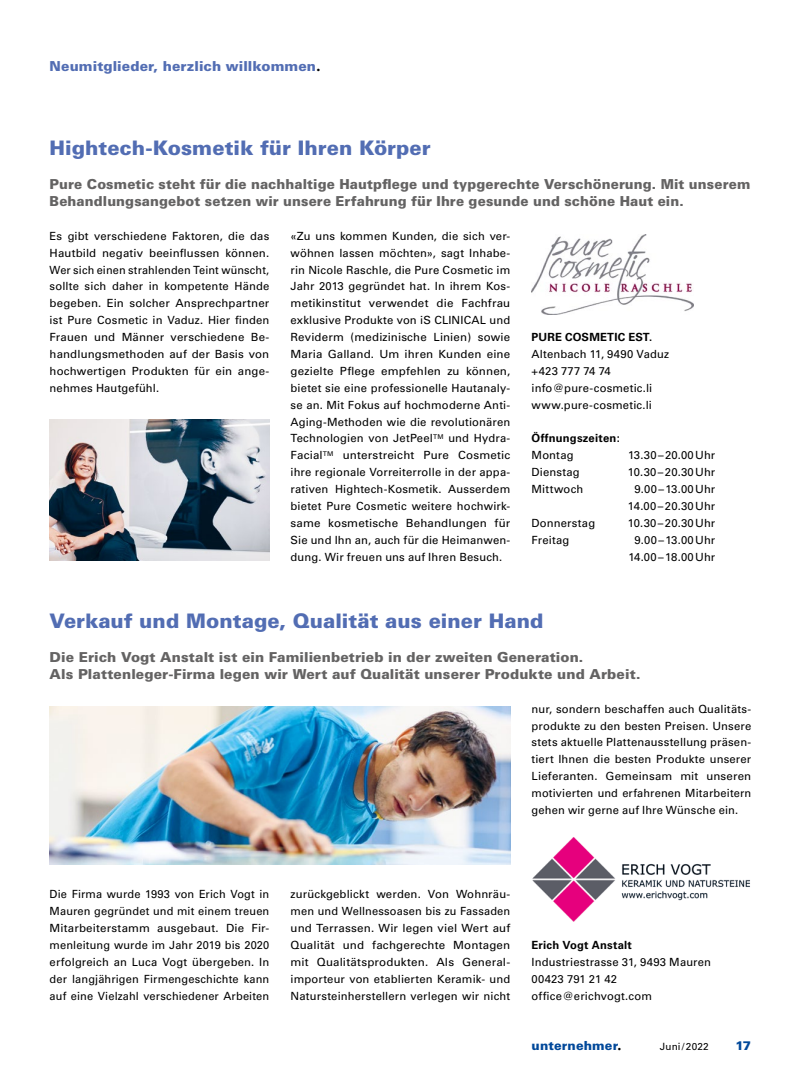
<style>
.page{position:relative;width:808px;height:1078px;background:#fff}
.page>*{position:absolute;margin:0;border:0;box-sizing:border-box;transform-origin:0 0}
.t1{font:900 20px "Univers";color:#526db3}
.t2{font:900 13.75px/16.9px "Univers";letter-spacing:.005em;color:#646363}
.t3{font:900 13.75px "Univers";letter-spacing:.005em;color:#526db3}
.t4{font:900 12.5px "Univers";letter-spacing:.01em;color:#00489a}
.t5{font:11.25px/16.9px "Univers";letter-spacing:.015em;color:#000;text-align:justify}
.t6{font:700 11.25px "Univers";letter-spacing:.015em;color:#000}
.t7{font:10px "Univers";letter-spacing:.015em;color:#000}
.s1{font-family:"Futura BT";font-weight:800;font-size:15.12px;color:#000}
.s2{font-family:"Futura";font-weight:800;font-size:13.75px;color:#000}
</style>
<div class="page">
<img style="left:50px;top:419px;width:219px;height:141px">
<img style="left:50px;top:706px;width:460px;height:158px">
<img style="left:531px;top:234px;width:163px;height:80px">
<img style="left:532px;top:837px;width:218px;height:85px">
<p class="t3" style="left:50px;top:57px;width:273px">Neumitglieder, herzlich willkommen<span class="s1">.</span></p>
<h1 class="t1" style="left:50px;top:136px;width:383px">Hightech-Kosmetik für Ihren Körper</h1>
<p class="t2" style="left:50px;top:175px;width:702px">Pure Cosmetic steht für die nachhaltige Hautpflege und typgerechte Verschönerung. Mit unserem<br>Behandlungsangebot setzen wir unsere Erfahrung für Ihre gesunde und schöne Haut ein.</p>
<p class="t5" style="left:50px;top:227px;width:221px">Es gibt verschiedene Faktoren, die das Hautbild negativ beeinflussen können.<br>Wer sich einen strahlenden Teint wünscht, sollte sich daher in kompetente Hände begeben. Ein solcher Ansprechpartner ist Pure Cosmetic in Vaduz. Hier finden Frauen und Männer verschiedene Be&shy;handlungsmethoden auf der Basis von hochwertigen Produkten für ein ange&shy;nehmes Hautgefühl.</p>
<p class="t5" style="left:291px;top:227px;width:221px">«Zu uns kommen Kunden, die sich ver&shy;wöhnen lassen möchten», sagt Inhabe&shy;rin Nicole Raschle, die Pure Cosmetic im Jahr 2013 gegründet hat. In ihrem Kos&shy;metikinstitut verwendet die Fachfrau exklusive Produkte von iS CLINICAL und Reviderm (medizinische Linien) sowie Maria Galland. Um ihren Kunden eine gezielte Pflege empfehlen zu können, bietet sie eine professionelle Hautanaly&shy;se an. Mit Fokus auf hochmoderne Anti-Aging-Methoden wie die revolutionären Technologien von JetPeel<sup>TM</sup> und Hydra-Facial<sup>TM</sup> unterstreicht Pure Cosmetic ihre regionale Vorreiterrolle in der appa&shy;rativen Hightech-Kosmetik. Ausserdem bietet Pure Cosmetic weitere hochwirk&shy;same kosmetische Behandlungen für Sie und Ihn an, auch für die Heimanwen&shy;dung. Wir freuen uns auf Ihren Besuch.</p>
<p class="t6" style="left:531px;top:330px;width:122px">PURE COSMETIC EST.</p>
<p class="t5" style="left:531px;top:345px;width:139px;text-align:left">Altenbach 11, 9490 Vaduz +423 777 74 74 info@pure-cosmetic.li www.pure-cosmetic.li</p>
<p class="t6" style="left:531px;top:432px;width:90px">Öffnungszeiten:</p>
<p class="t5" style="left:531px;top:447px;width:44px">Montag</p>
<p class="t5" style="left:628px;top:447px;width:89px">13.30–20.00Uhr</p>
<p class="t5" style="left:531px;top:464px;width:50px">Dienstag</p>
<p class="t5" style="left:628px;top:464px;width:89px">10.30–20.30Uhr</p>
<p class="t5" style="left:531px;top:480px;width:53px">Mittwoch</p>
<p class="t5" style="left:628px;top:480px;width:89px;text-align:center">9.00–13.00Uhr<br>14.00–20.30Uhr</p>
<p class="t5" style="left:531px;top:514px;width:65px">Donnerstag</p>
<p class="t5" style="left:628px;top:514px;width:89px">10.30–20.30Uhr</p>
<p class="t5" style="left:531px;top:531px;width:39px">Freitag</p>
<p class="t5" style="left:628px;top:531px;width:88px;text-align:center">9.00–13.00Uhr<br>14.00–18.00Uhr</p>
<h1 class="t1" style="left:50px;top:608px;width:495px">Verkauf und Montage, Qualität aus einer Hand</h1>
<p class="t2" style="left:50px;top:648px;width:592px">Die Erich Vogt Anstalt ist ein Familienbetrieb in der zweiten Generation.<br>Als Plattenleger-Firma legen wir Wert auf Qualität unserer Produkte und Arbeit.</p>
<p class="t5" style="left:531px;top:700px;width:221px">nur, sondern beschaffen auch Qualitäts&shy;produkte zu den besten Preisen. Unsere stets aktuelle Plattenausstellung präsen&shy;tiert Ihnen die besten Produkte unserer Lieferanten. Gemeinsam mit unseren motivierten und erfahrenen Mitarbeitern gehen wir gerne auf Ihre Wünsche ein.</p>
<p class="t5" style="left:50px;top:885px;width:221px">Die Firma wurde 1993 von Erich Vogt in Mauren gegründet und mit einem treuen Mitarbeiterstamm ausgebaut. Die Fir&shy;menleitung wurde im Jahr 2019 bis 2020 erfolgreich an Luca Vogt übergeben. In der langjährigen Firmengeschichte kann auf eine Vielzahl verschiedener Arbeiten</p>
<p class="t5" style="left:291px;top:885px;width:221px">zurückgeblickt werden. Von Wohnräu&shy;men und Wellnessoasen bis zu Fassaden und Terrassen. Wir legen viel Wert auf Qualität und fachgerechte Montagen mit Qualitätsprodukten. Als General&shy;importeur von etablierten Keramik- und Natursteinherstellern verlegen wir nicht</p>
<p class="t6" style="left:531px;top:938px;width:102px">Erich Vogt Anstalt</p>
<p class="t5" style="left:531px;top:953px;width:181px;text-align:left">Industriestrasse 31, 9493 Mauren<br>00423 791 21 42 office@erichvogt.com</p>
<p class="t4" style="left:531px;top:1037px;width:91px">unternehmer<span class="s2">.</span></p>
<p class="t7" style="left:660px;top:1040px;width:50px">Juni/2022</p>
<p class="t4" style="left:735px;top:1037px;width:17px">17</p>
</div>
